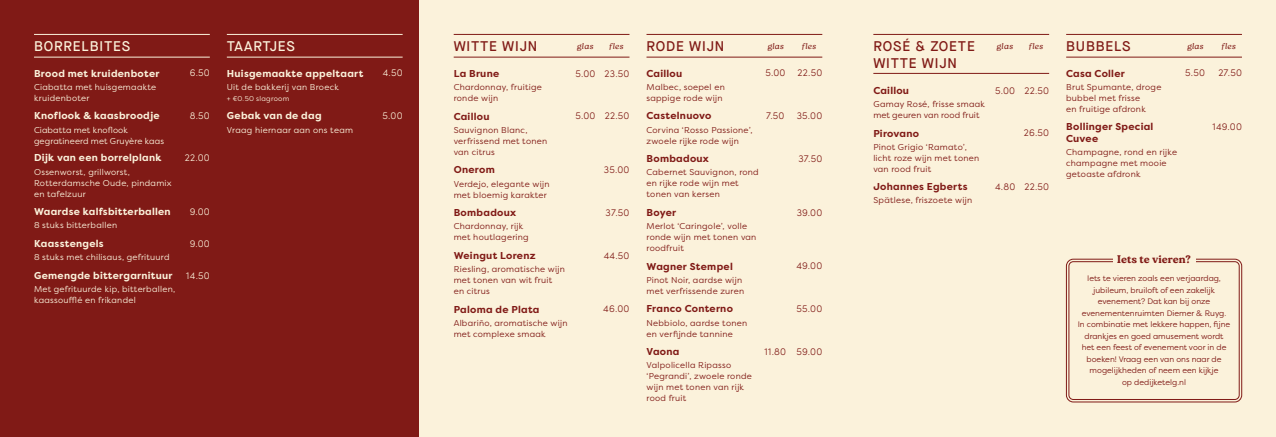
<style>
.page{position:relative;width:1276px;height:437px;background:#fff}
.page>*{position:absolute;margin:0;border:0;box-sizing:border-box;transform-origin:0 0}
.t1{font:500 14px/16.8px "Maison Neue";letter-spacing:.06em;color:#801a16}
.t2{font:500 14px "Maison Neue";letter-spacing:.06em;color:#fbf2db}
.t3{font:11px "Roca Two Bl";letter-spacing:.005em;color:#801a16}
.t4{font:700 10px/12px "Filson Pro";letter-spacing:.025em;color:#801a16}
.t5{font:700 10px "Filson Pro";letter-spacing:.03em;color:#fbf2db}
.t6{font:300 10px "Sofia Pro";letter-spacing:.02em;color:#801a16}
.t7{font:300 10px "Sofia Pro";letter-spacing:.02em;color:#fbf2db}
.t8{font:8.5px/11px "Filson Pro";letter-spacing:.03em;color:#801a16}
.t9{font:8.5px/11px "Filson Pro";letter-spacing:.03em;color:#fbf2db}
.t10{font:8.5px/11px "Filson Pro";letter-spacing:.01em;color:#fbf2db}
.t11{font:italic 300 8.5px "Roca Two";letter-spacing:.035em;color:#801a16}
.t12{font:8px/11.5px "Filson Pro";color:#801a16;text-align:center}
.t13{font:7px "Filson Pro";letter-spacing:.04em;color:#fbf2db}
</style>
<div class="page">
<div style="left:0;top:0;width:856px;height:437px;background:#801a16"></div>
<hr style="left:34px;top:57px;width:176px;height:1px;background:#fbf2db">
<hr style="left:34px;top:34px;width:176px;height:1px;background:#fbf2db">
<hr style="left:227px;top:57px;width:176px;height:1px;background:#fbf2db">
<hr style="left:227px;top:34px;width:176px;height:1px;background:#fbf2db">
<div style="left:420px;top:0;width:856px;height:437px;background:#fbf2db"></div>
<hr style="left:454px;top:57px;width:175px;height:1px;background:#801a16">
<hr style="left:454px;top:34px;width:175px;height:1px;background:#801a16">
<hr style="left:646px;top:57px;width:176px;height:1px;background:#801a16">
<hr style="left:646px;top:34px;width:176px;height:1px;background:#801a16">
<hr style="left:873px;top:73px;width:176px;height:1px;background:#801a16">
<hr style="left:873px;top:34px;width:176px;height:1px;background:#801a16">
<hr style="left:1066px;top:57px;width:176px;height:1px;background:#801a16">
<hr style="left:1066px;top:34px;width:176px;height:1px;background:#801a16">
<div style="left:1066px;top:259px;width:176px;height:143px;border:1px solid #801a16;border-radius:7px"></div>
<div style="left:1068px;top:261px;width:171px;height:138px;border:1px solid #801a16;border-radius:4px"></div>
<div style="left:1113px;top:247px;width:82px;height:24px;background:#fbf2db"></div>
<h1 class="t2" style="left:34px;top:37px;width:98px">BORRELBITES</h1>
<h1 class="t2" style="left:227px;top:37px;width:70px">TAARTJES</h1>
<h1 class="t1" style="left:454px;top:37px;width:85px">WITTE WIJN</h1>
<p class="t11" style="left:577px;top:41px;width:18px">glas</p>
<p class="t11" style="left:609px;top:41px;width:16px">fles</p>
<h1 class="t1" style="left:646px;top:38px;width:79px">RODE WIJN</h1>
<p class="t11" style="left:767px;top:41px;width:18px">glas</p>
<p class="t11" style="left:802px;top:41px;width:16px">fles</p>
<p class="t5" style="left:34px;top:67px;width:127px">Brood met kruidenboter</p>
<p class="t7" style="left:190px;top:66px;width:22px">6.50</p>
<p class="t9" style="left:34px;top:81px;width:124px">Ciabatta met huisgemaakte kruidenboter</p>
<p class="t5" style="left:34px;top:109px;width:127px">Knoflook &amp; kaasbroodje</p>
<p class="t7" style="left:190px;top:108px;width:22px">8.50</p>
<p class="t10" style="left:34px;top:124px;width:131px">Ciabatta met knoflook gegratineerd met Gruyère kaas</p>
<p class="t5" style="left:34px;top:151px;width:129px">Dijk van een borrelplank</p>
<p class="t7" style="left:185px;top:150px;width:26px">22.00</p>
<p class="t9" style="left:34px;top:166px;width:139px">Ossenworst, grillworst,<br>Rotterdamsche Oude, pindamix en tafelzuur</p>
<p class="t5" style="left:34px;top:205px;width:138px">Waardse kalfsbitterballen</p>
<p class="t7" style="left:190px;top:204px;width:22px">9.00</p>
<p class="t9" style="left:34px;top:219px;width:85px">8 stuks bitterballen</p>
<p class="t5" style="left:34px;top:237px;width:71px">Kaasstengels</p>
<p class="t7" style="left:190px;top:236px;width:22px">9.00</p>
<p class="t9" style="left:34px;top:251px;width:137px">8 stuks met chilisaus, gefrituurd</p>
<p class="t5" style="left:34px;top:269px;width:140px">Gemengde bittergarnituur</p>
<p class="t7" style="left:186px;top:268px;width:25px">14.50</p>
<p class="t9" style="left:34px;top:283px;width:143px">Met gefrituurde kip, bitterballen, kaassoufflé en frikandel</p>
<p class="t5" style="left:227px;top:67px;width:138px">Huisgemaakte appeltaart</p>
<p class="t7" style="left:383px;top:66px;width:21px">4.50</p>
<p class="t9" style="left:227px;top:81px;width:114px">Uit de bakkerij van Broeck</p>
<p class="t13" style="left:227px;top:94px;width:64px">+ €0.50 slagroom</p>
<p class="t5" style="left:227px;top:109px;width:96px">Gebak van de dag</p>
<p class="t7" style="left:382px;top:108px;width:22px">5.00</p>
<p class="t9" style="left:227px;top:124px;width:128px">Vraag hiernaar aan ons team</p>
<p class="t4" style="left:454px;top:68px;width:47px">La Brune</p>
<p class="t6" style="left:575px;top:66px;width:55px">5.00 23.50</p>
<p class="t8" style="left:454px;top:81px;width:90px">Chardonnay, fruitige ronde wijn</p>
<p class="t4" style="left:454px;top:110px;width:37px">Caillou</p>
<p class="t6" style="left:575px;top:109px;width:55px">5.00 22.50</p>
<p class="t8" style="left:454px;top:124px;width:95px">Sauvignon Blanc, verfrissend met tonen van citrus</p>
<p class="t4" style="left:454px;top:164px;width:43px">Onerom</p>
<p class="t6" style="left:604px;top:162px;width:27px">35.00</p>
<p class="t8" style="left:454px;top:178px;width:97px">Verdejo, elegante wijn met bloemig karakter</p>
<p class="t4" style="left:454px;top:207px;width:64px">Bombadoux</p>
<p class="t6" style="left:605px;top:205px;width:25px">37.50</p>
<p class="t8" style="left:454px;top:220px;width:77px">Chardonnay, rijk met houtlagering</p>
<p class="t4" style="left:454px;top:249px;width:83px">Weingut Lorenz</p>
<p class="t6" style="left:604px;top:248px;width:27px">44.50</p>
<p class="t8" style="left:454px;top:263px;width:113px">Riesling, aromatische wijn met tonen van wit fruit<br>en citrus</p>
<p class="t4" style="left:454px;top:303px;width:87px">Paloma de Plata</p>
<p class="t6" style="left:603px;top:301px;width:28px">46.00</p>
<p class="t8" style="left:454px;top:317px;width:115px">Albariño, aromatische wijn met complexe smaak</p>
<p class="t4" style="left:646px;top:67px;width:37px">Caillou</p>
<p class="t6" style="left:765px;top:66px;width:58px">5.00 22.50</p>
<p class="t8" style="left:646px;top:81px;width:80px">Malbec, soepel en sappige rode wijn</p>
<p class="t4" style="left:646px;top:110px;width:66px">Castelnuovo</p>
<p class="t6" style="left:766px;top:108px;width:58px">7.50 35.00</p>
<p class="t8" style="left:646px;top:124px;width:108px">Corvina ‘Rosso Passione’, zwoele rijke rode wijn</p>
<p class="t4" style="left:646px;top:153px;width:64px">Bombadoux</p>
<p class="t6" style="left:798px;top:151px;width:25px">37.50</p>
<p class="t8" style="left:646px;top:166px;width:114px">Cabernet Sauvignon, rond en rijke rode wijn met tonen van kersen</p>
<p class="t4" style="left:646px;top:206px;width:31px">Boyer</p>
<p class="t6" style="left:796px;top:205px;width:27px">39.00</p>
<p class="t8" style="left:646px;top:220px;width:111px">Merlot ‘Caringole’, volle ronde wijn met tonen van roodfruit</p>
<p class="t4" style="left:646px;top:260px;width:88px">Wagner Stempel</p>
<p class="t6" style="left:796px;top:258px;width:27px">49.00</p>
<p class="t8" style="left:646px;top:274px;width:99px">Pinot Noir, aardse wijn met verfrissende zuren</p>
<p class="t4" style="left:646px;top:303px;width:88px">Franco Conterno</p>
<p class="t6" style="left:796px;top:301px;width:27px">55.00</p>
<p class="t8" style="left:646px;top:317px;width:102px">Nebbiolo, aardse tonen en verfijnde tannine</p>
<p class="t4" style="left:646px;top:345px;width:35px">Vaona</p>
<p class="t6" style="left:764px;top:344px;width:59px">11.80 59.00</p>
<p class="t8" style="left:646px;top:359px;width:107px">Valpolicella Ripasso ‘Pegrandi’, zwoele ronde wijn met tonen van rijk rood fruit</p>
<h1 class="t1" style="left:873px;top:38px;width:103px">ROSÉ &amp; ZOETE<br>WITTE WIJN</h1>
<p class="t11" style="left:997px;top:41px;width:18px">glas</p>
<p class="t11" style="left:1029px;top:41px;width:16px">fles</p>
<h1 class="t1" style="left:1066px;top:38px;width:66px">BUBBELS</h1>
<p class="t11" style="left:1187px;top:41px;width:18px">glas</p>
<p class="t11" style="left:1221px;top:41px;width:16px">fles</p>
<p class="t4" style="left:1066px;top:67px;width:60px">Casa Coller</p>
<p class="t6" style="left:1185px;top:66px;width:21px">5.50</p>
<p class="t6" style="left:1218px;top:66px;width:25px">27.50</p>
<p class="t8" style="left:1066px;top:81px;width:97px">Brut Spumante, droge bubbel met frisse<br>en fruitige afdronk</p>
<p class="t4" style="left:1066px;top:121px;width:89px">Bollinger Special<br>Cuvee</p>
<p class="t6" style="left:1212px;top:119px;width:31px">149.00</p>
<p class="t8" style="left:1066px;top:146px;width:113px">Champagne, rond en rijke champagne met mooie getoaste afdronk</p>
<p class="t4" style="left:873px;top:84px;width:37px">Caillou</p>
<p class="t6" style="left:995px;top:83px;width:55px">5.00 22.50</p>
<p class="t8" style="left:873px;top:98px;width:113px">Gamay Rosé, frisse smaak met geuren van rood fruit</p>
<p class="t4" style="left:873px;top:127px;width:47px">Pirovano</p>
<p class="t6" style="left:1023px;top:125px;width:27px">26.50</p>
<p class="t8" style="left:873px;top:141px;width:107px">Pinot Grigio ‘Ramato’, licht roze wijn met tonen van rood fruit</p>
<p class="t4" style="left:873px;top:181px;width:96px">Johannes Egberts</p>
<p class="t6" style="left:995px;top:179px;width:56px">4.80 22.50</p>
<p class="t8" style="left:873px;top:195px;width:100px">Spätlese, friszoete wijn</p>
<p class="t3" style="left:1117px;top:253px;width:75px">Iets te vieren?</p>
<p class="t12" style="left:1077px;top:272px;width:154px">Iets te vieren zoals een verjaardag, jubileum, bruiloft of een zakelijk evenement? Dat kan bij onze evenementenruimten Diemer &amp; Ruyg.<br>In combinatie met lekkere happen, fijne drankjes en goed amusement wordt het een feest of evenement voor in de boeken! Vraag een van ons naar de mogelijkheden of neem een kijkje<br>op dedijketelg.nl</p>
</div>
